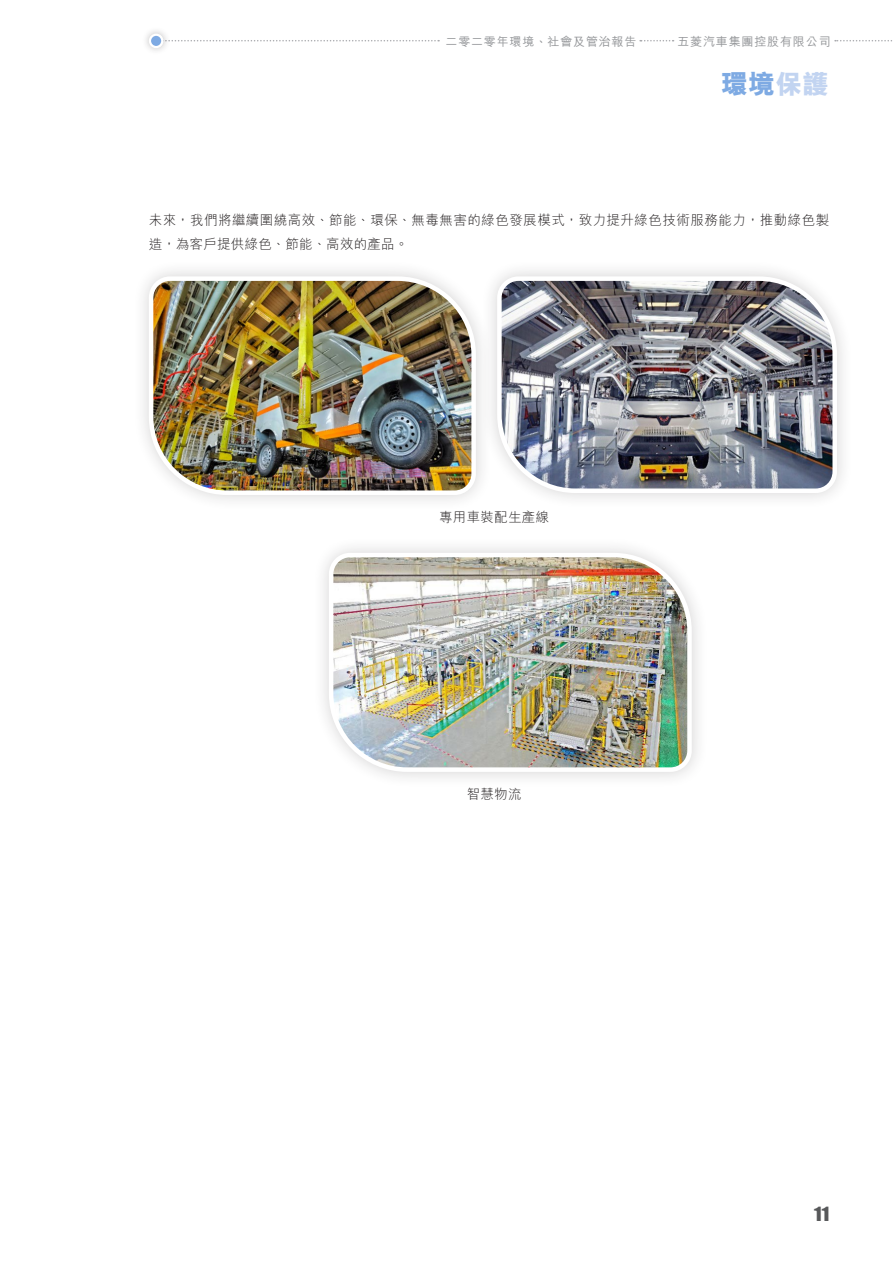
<style>
.page{position:relative;width:893px;height:1263px;background:#fff}
.page>*{position:absolute;margin:0;border:0;box-sizing:border-box;transform-origin:0 0}
.t1{font:800 27px "M Hei HK";color:#7eaae3}
.t2{font:18px "Impact";color:#57585a;scale:1.1 1}
.t3{font:300 13.5px/24px "M Hei HK";letter-spacing:.035em;color:#231f20}
.t4{font:500 12px "M Hei HK";letter-spacing:.07em;color:#939598}
.s1{color:#c2d4f1}
</style>
<div class="page">
<svg style="left:640px;top:40px;width:34px;height:1px"></svg>
<svg style="left:171px;top:40px;width:268px;height:1px"></svg>
<svg style="left:835px;top:40px;width:57px;height:1px"></svg>
<div style="left:141px;top:26px;width:29px;height:30px;background:#231f20;opacity:.3"></div>
<div style="left:150px;top:35px;width:12px;height:12px;background:#7eaae3;border-radius:50%"></div>
<div style="left:149px;top:34px;width:14px;height:14px;border:2px solid #fff;border-radius:50%"></div>
<div style="left:481px;top:260px;width:373px;height:250px;background:#fbfbfb"></div>
<img style="left:495px;top:274px;width:344px;height:221px">
<div style="left:132px;top:260px;width:361px;height:252px;background:#fbfbfb"></div>
<img style="left:147px;top:274px;width:331px;height:223px">
<img style="left:327px;top:551px;width:367px;height:223px">
<p class="t4" style="left:445px;top:32px;width:192px">二零二零年環境、社會及管治報告</p>
<p class="t4" style="left:677px;top:32px;width:155px">五菱汽車集團控股有限公司</p>
<h1 class="t1" style="left:721px;top:71px;width:109px">環境<span class="s1">保護</span></h1>
<p class="t3" style="left:149px;top:207px;width:682px">未來，我們將繼續圍繞高效、節能、環保、無毒無害的綠色發展模式，致力提升綠色技術服務能力，推動綠色製造，為客戶提供綠色、節能、高效的產品。</p>
<p class="t3" style="left:439px;top:505px;width:111px">專用車裝配生產線</p>
<p class="t3" style="left:467px;top:782px;width:56px">智慧物流</p>
<h2 class="t2" style="left:814px;top:1200px;width:15px">11</h2>
</div>
